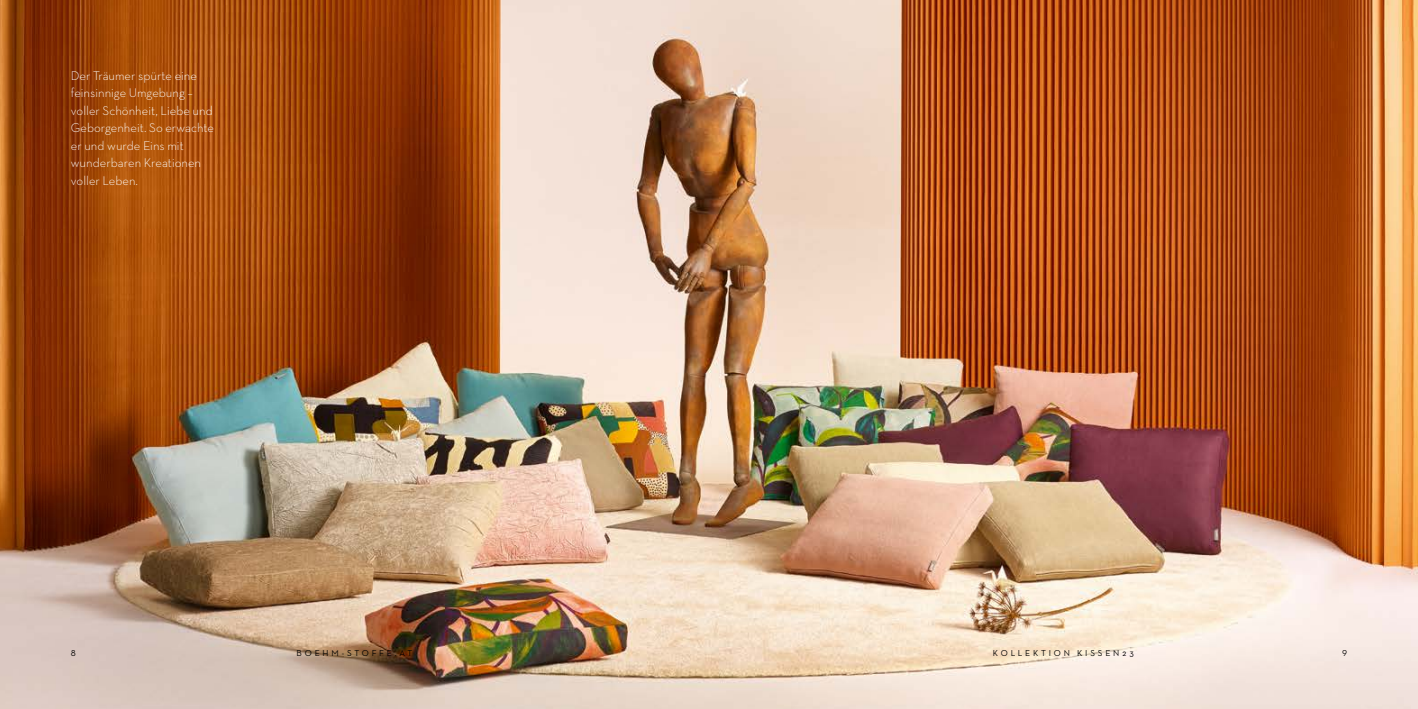
<style>
.page{position:relative;width:1418px;height:709px;background:#fff}
.page>*{position:absolute;margin:0;border:0;box-sizing:border-box;transform-origin:0 0}
.t1{font:300 12.75px/17.5px "Neutra Text TF";letter-spacing:.005em;color:#fff}
.t2{font:8.75px "Neutra Text TF";letter-spacing:.315em;color:#000}
.t3{font:8.75px "Neutra Text TF Book Alt";color:#000}
</style>
<div class="page">
<img style="left:0;top:0;width:1417px;height:709px">
<p class="t1" style="left:71px;top:66px;width:145px">Der Träumer spürte eine feinsinnige Umgebung – voller Schönheit, Liebe und<br>Geborgenheit. So erwachte er und wurde Eins mit wunderbaren Kreationen voller Leben.</p>
<p class="t3" style="left:71px;top:647px;width:7px">8</p>
<p class="t2" style="left:297px;top:647px;width:117px">BOEHM-STOFFE.AT</p>
<p class="t2" style="left:993px;top:647px;width:142px">KOLLEKTION KISSEN23</p>
<p class="t3" style="left:1341px;top:647px;width:7px">9</p>
</div>
